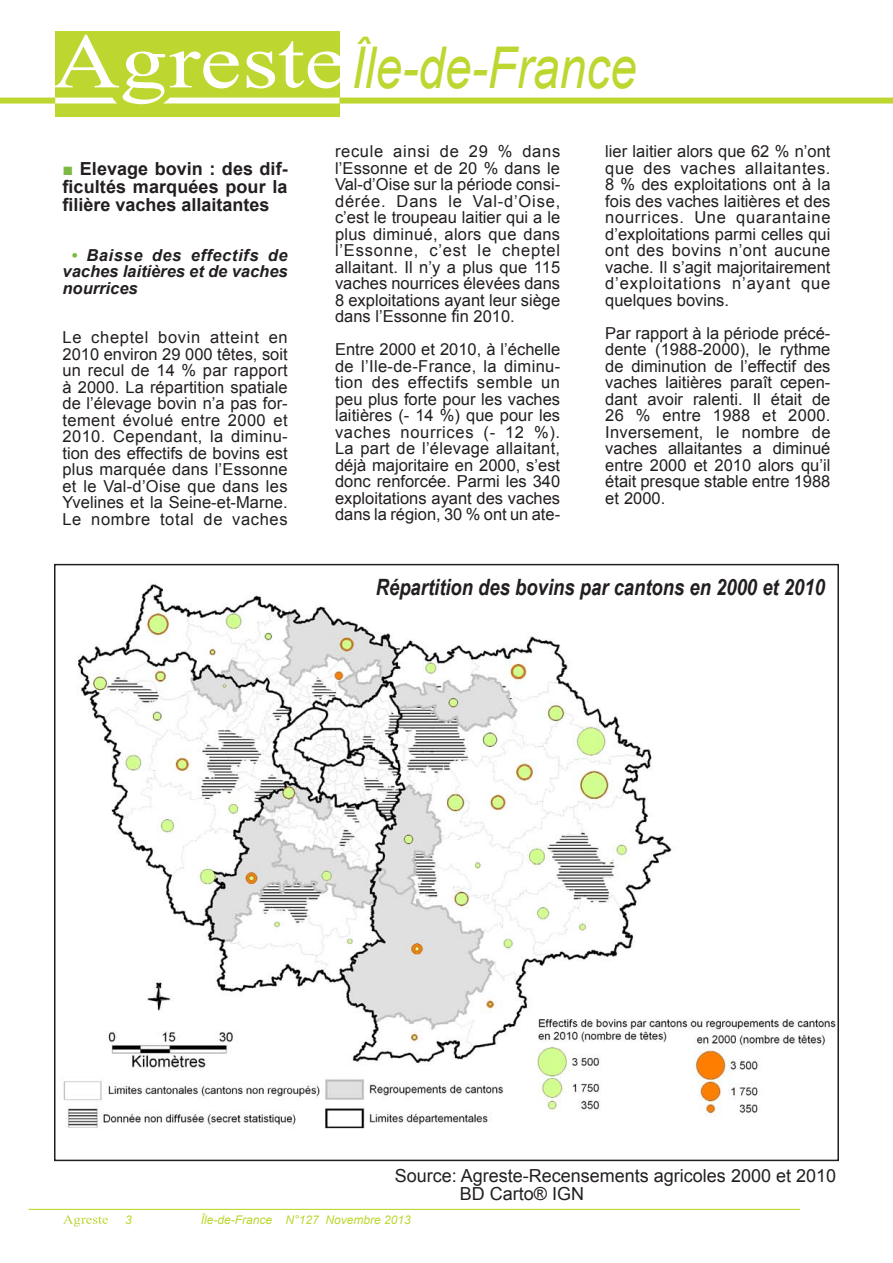
<style>
.page{position:relative;width:893px;height:1263px;background:#fff}
.page>*{position:absolute;margin:0;border:0;box-sizing:border-box;transform-origin:0 0}
.t1{font:italic 57.6px "Arial";color:#bed630;scale:.83 1}
.t2{font:italic 700 22.5px "Arial Narrow";color:#231f20}
.t3{font:700 18px/18px "Arial";color:#231f20;text-align:justify}
.t4{font:18px "Arial";color:#231f20}
.Normal_e{font:16.5px/16.5px "Arial";color:#231f20;text-align:justify}
.t5{font:italic 700 16.5px/16.5px "Arial";color:#231f20;text-align:justify}
.t6{font:italic 12px "Arial";color:#bed630}
.s1{color:#7dba42}
</style>
<div class="page">
<svg style="left:63px;top:1215px;width:45px;height:11px"></svg>
<hr style="left:29px;top:1209px;width:771px;height:1px;background:#bed630">
<div style="left:55px;top:32px;width:285px;height:85px;background:#bed630"></div>
<div style="left:340px;top:98px;width:553px;height:6px;background:#bed630"></div>
<svg style="left:53px;top:35px;width:290px;height:69px"></svg>
<div style="left:0;top:98px;width:55px;height:6px;background:#bed630"></div>
<img style="left:63px;top:584px;width:773px;height:545px">
<p class="t3" style="left:63px;top:160px;width:227px"><span class="s1">■</span> Elevage bovin : des dif&shy;ficultés marquées pour la filière vaches allaitantes</p>
<p class="t5" style="left:63px;top:247px;width:227px;text-indent:9px"><span class="s1">•</span> Baisse des effectifs de vaches laitières et de vaches nourrices</p>
<p class="Normal_e" style="left:63px;top:329px;width:227px">Le cheptel bovin atteint en 2010 environ 29 000 têtes, soit un recul de 14 % par rapport à 2000. La répartition spatiale de l’élevage bovin n’a pas for&shy;tement évolué entre 2000 et 2010. Cependant, la diminu&shy;tion des effectifs de bovins est plus marquée dans l’Essonne et le Val-d’Oise que dans les Yvelines et la Seine-et-Marne.<br>Le nombre total de vaches</p>
<h1 class="t1" style="left:352px;top:30px;width:345px">Île-de-France</h1>
<p class="Normal_e" style="left:335px;top:143px;width:227px">recule ainsi de 29 % dans l’Essonne et de 20 % dans le Val-d’Oise sur la période consi&shy;dérée. Dans le Val-d’Oise, c’est le troupeau laitier qui a le plus diminué, alors que dans l’Essonne, c’est le cheptel allaitant. Il n’y a plus que 115 vaches nourrices élevées dans 8 exploitations ayant leur siège dans l’Essonne fin 2010.</p>
<p class="Normal_e" style="left:335px;top:341px;width:227px">Entre 2000 et 2010, à l’échelle de l’Ile-de-France, la diminu&shy;tion des effectifs semble un peu plus forte pour les vaches laitières (- 14 %) que pour les vaches nourrices (- 12 %).<br>La part de l’élevage allaitant, déjà majoritaire en 2000, s’est donc renforcée. Parmi les 340 exploitations ayant des vaches dans la région, 30 % ont un ate-</p>
<p class="Normal_e" style="left:605px;top:143px;width:227px">lier laitier alors que 62 % n’ont que des vaches allaitantes.<br>8 % des exploitations ont à la fois des vaches laitières et des nourrices. Une quarantaine d’exploitations parmi celles qui ont des bovins n’ont aucune vache. Il s’agit majoritairement d’exploitations n’ayant que quelques bovins.</p>
<p class="Normal_e" style="left:605px;top:325px;width:227px">Par rapport à la période précé&shy;dente (1988-2000), le rythme de diminution de l’effectif des vaches laitières paraît cepen&shy;dant avoir ralenti. Il était de 26 % entre 1988 et 2000.<br>Inversement, le nombre de vaches allaitantes a diminué entre 2000 et 2010 alors qu’il était presque stable entre 1988 et 2000.</p>
<p class="t2" style="left:376px;top:570px;width:451px">Répartition des bovins par cantons en 2000 et 2010</p>
<p class="t4" style="left:395px;top:1164px;width:443px">Source: Agreste-Recensements agricoles 2000 et 2010</p>
<p class="t4" style="left:460px;top:1182px;width:126px">BD Carto® IGN</p>
<p class="t6" style="left:125px;top:1211px;width:8px">3</p>
<p class="t6" style="left:201px;top:1212px;width:212px">Île-de-France N°127 Novembre 2013</p>
</div>
